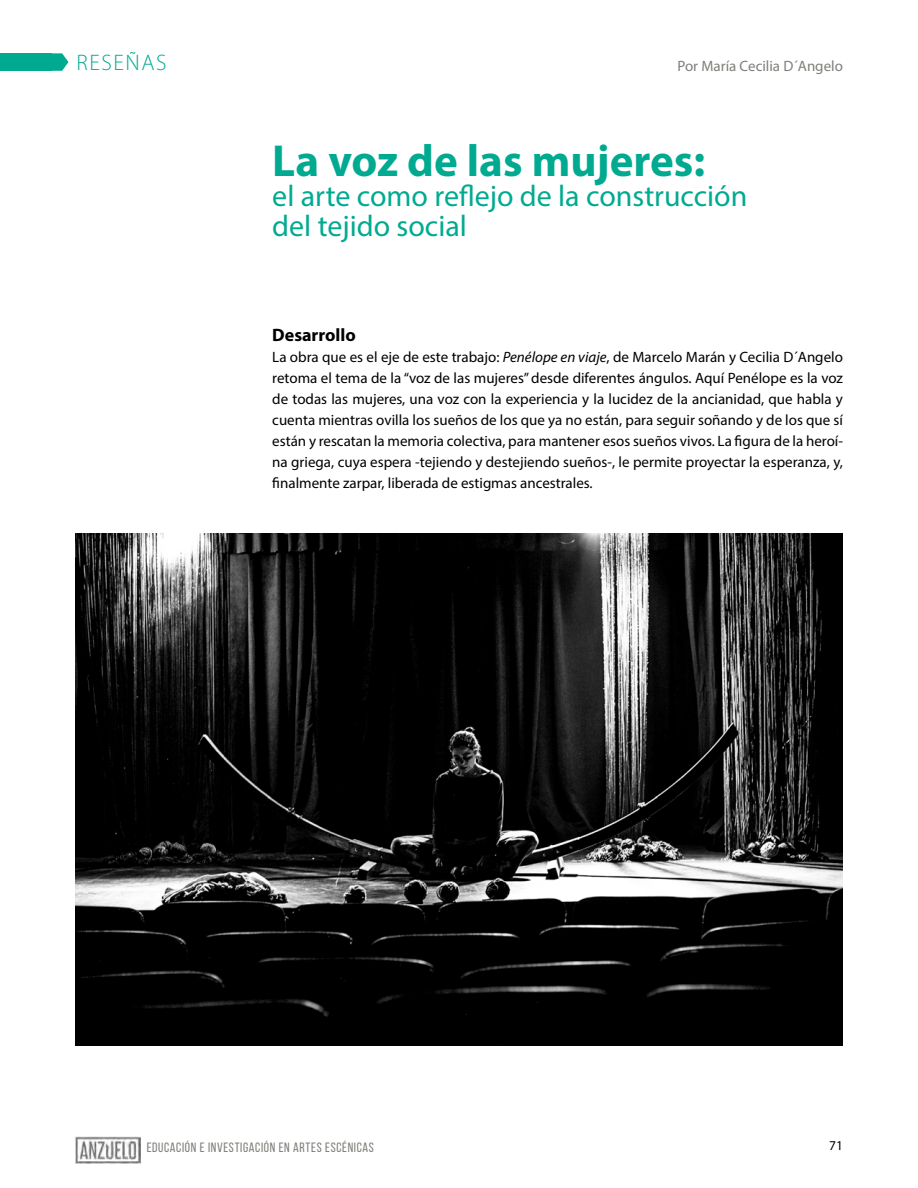
<style>
.page{position:relative;width:918px;height:1188px;background:#fff}
.page>*{position:absolute;margin:0;border:0;box-sizing:border-box;transform-origin:0 0}
._01_título{font:700 45px "Myriad Pro";color:#00aa90}
._01_título-2{font:30px "Myriad Pro";color:#00aa90}
.top{font:300 22.5px "Myriad Pro";letter-spacing:.07em;color:#00aa90}
._05_subtitulo{font:700 18px "Myriad Pro";color:#000}
._02_texto{font:15px/21px "Myriad Pro";color:#000;text-align:justify}
.t1{font:15px "Myriad Pro";color:#7e7e7a}
.t2{font:13.5px "Bebas Neue";letter-spacing:.05em;color:#7e7e7a}
.t3{font:13.5px "Myriad Pro";color:#000}
.s1{font-style:italic}
</style>
<div class="page">
<img style="left:75px;top:1136px;width:65px;height:27px">
<div style="left:0;top:54px;width:51px;height:17px;background:#00aa90"></div>
<svg style="left:50px;top:53px;width:18px;height:18px"></svg>
<img style="left:75px;top:534px;width:768px;height:512px">
<p class="top" style="left:77px;top:49px;width:92px">RESEÑAS</p>
<p class="t1" style="left:677px;top:57px;width:167px">Por María Cecilia D´Angelo</p>
<p class="_01_título" style="left:272px;top:132px;width:434px">La voz de las mujeres:</p>
<p class="_01_título-2" style="left:272px;top:178px;width:477px">el arte como reflejo de la construcción</p>
<p class="_01_título-2" style="left:272px;top:208px;width:196px">del tejido social</p>
<p class="_05_subtitulo" style="left:272px;top:323px;width:85px">Desarrollo</p>
<p class="_02_texto" style="left:272px;top:346px;width:572px">La obra que es el eje de este trabajo: <span class="s1">Penélope en viaje</span>, de Marcelo Marán y Cecilia D´Angelo retoma el tema de la “voz de las mujeres” desde diferentes ángulos. Aquí Penélope es la voz de todas las mujeres, una voz con la experiencia y la lucidez de la ancianidad, que habla y cuenta mientras ovilla los sueños de los que ya no están, para seguir soñando y de los que sí están y rescatan la memoria colectiva, para mantener esos sueños vivos. La figura de la heroí&shy;na griega, cuya espera -tejiendo y destejiendo sueños-, le permite proyectar la esperanza, y, finalmente zarpar, liberada de estigmas ancestrales.</p>
<p class="t2" style="left:147px;top:1140px;width:229px">EDUCACIÓN E INVESTIGACIÓN EN ARTES ESCÉNICAS</p>
<p class="t3" style="left:829px;top:1137px;width:15px">71</p>
</div>
